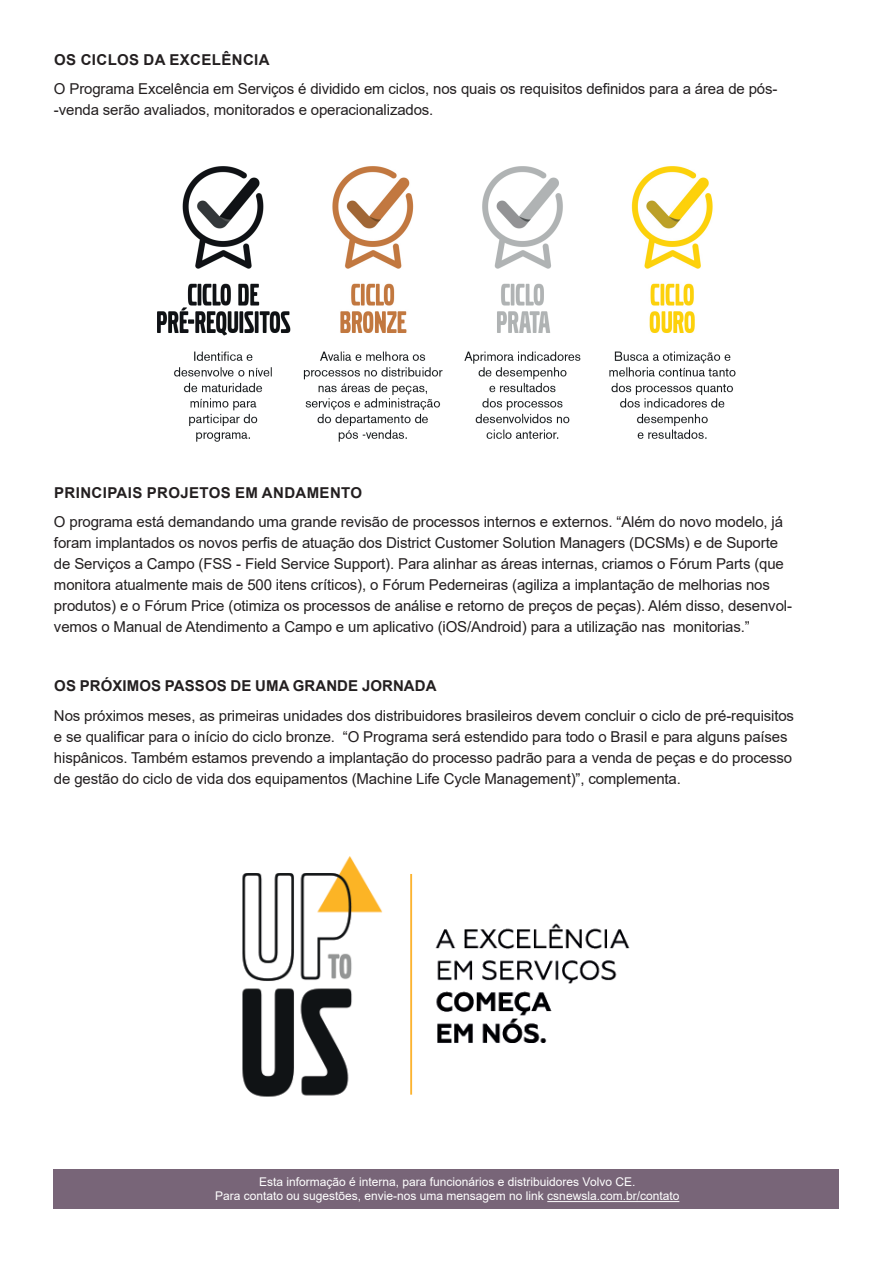
<style>
.page{position:relative;width:893px;height:1263px;background:#fff}
.page>*{position:absolute;margin:0;border:0;box-sizing:border-box;transform-origin:0 0}
.t1{font:15px/21px "Arial";letter-spacing:-.01em;color:#231f20}
.t2{font:700 15px "Arial";letter-spacing:.025em;color:#231f20}
.t3{font:700 15px "Arial";letter-spacing:.005em;color:#231f20}
.t4{font:12px/14.4px "Arial";color:#fff;text-align:center}
</style>
<div class="page">
<div style="left:53px;top:1169px;width:786px;height:40px;background:#786578"></div>
<hr style="left:547px;top:1201px;width:132px;height:1px;background:#fff">
<img style="left:157px;top:166px;width:579px;height:276px">
<img style="left:242px;top:856px;width:388px;height:241px">
<p class="t2" style="left:54px;top:49px;width:217px">OS CICLOS DA EXCELÊNCIA</p>
<p class="t1" style="left:54px;top:79px;width:725px">O Programa Excelência em Serviços é dividido em ciclos, nos quais os requisitos definidos para a área de pós--venda serão avaliados, monitorados e operacionalizados.</p>
<p class="t2" style="left:54px;top:482px;width:309px">PRINCIPAIS PROJETOS EM ANDAMENTO</p>
<p class="t1" style="left:54px;top:511px;width:739px">O programa está demandando uma grande revisão de processos internos e externos. “Além do novo modelo, já foram implantados os novos perfis de atuação dos District Customer Solution Managers (DCSMs) e de Suporte de Serviços a Campo (FSS - Field Service Support). Para alinhar as áreas internas, criamos o Fórum Parts (que monitora atualmente mais de 500 itens críticos), o Fórum Pederneiras (agiliza a implantação de melhorias nos produtos) e o Fórum Price (otimiza os processos de análise e retorno de preços de peças). Além disso, desenvol&shy;vemos o Manual de Atendimento a Campo e um aplicativo (iOS/Android) para a utilização nas monitorias.”</p>
<p class="t3" style="left:54px;top:675px;width:384px">OS PRÓXIMOS PASSOS DE UMA GRANDE JORNADA</p>
<p class="t1" style="left:54px;top:705px;width:742px">Nos próximos meses, as primeiras unidades dos distribuidores brasileiros devem concluir o ciclo de pré-requisitos e se qualificar para o início do ciclo bronze. “O Programa será estendido para todo o Brasil e para alguns países hispânicos. Também estamos prevendo a implantação do processo padrão para a venda de peças e do processo de gestão do ciclo de vida dos equipamentos (Machine Life Cycle Management)”, complementa.</p>
<p class="t4" style="left:215px;top:1174px;width:466px">Esta informação é interna, para funcionários e distribuidores Volvo CE.<br>Para contato ou sugestões, envie-nos uma mensagem no link csnewsla.com.br/contato</p>
</div>
